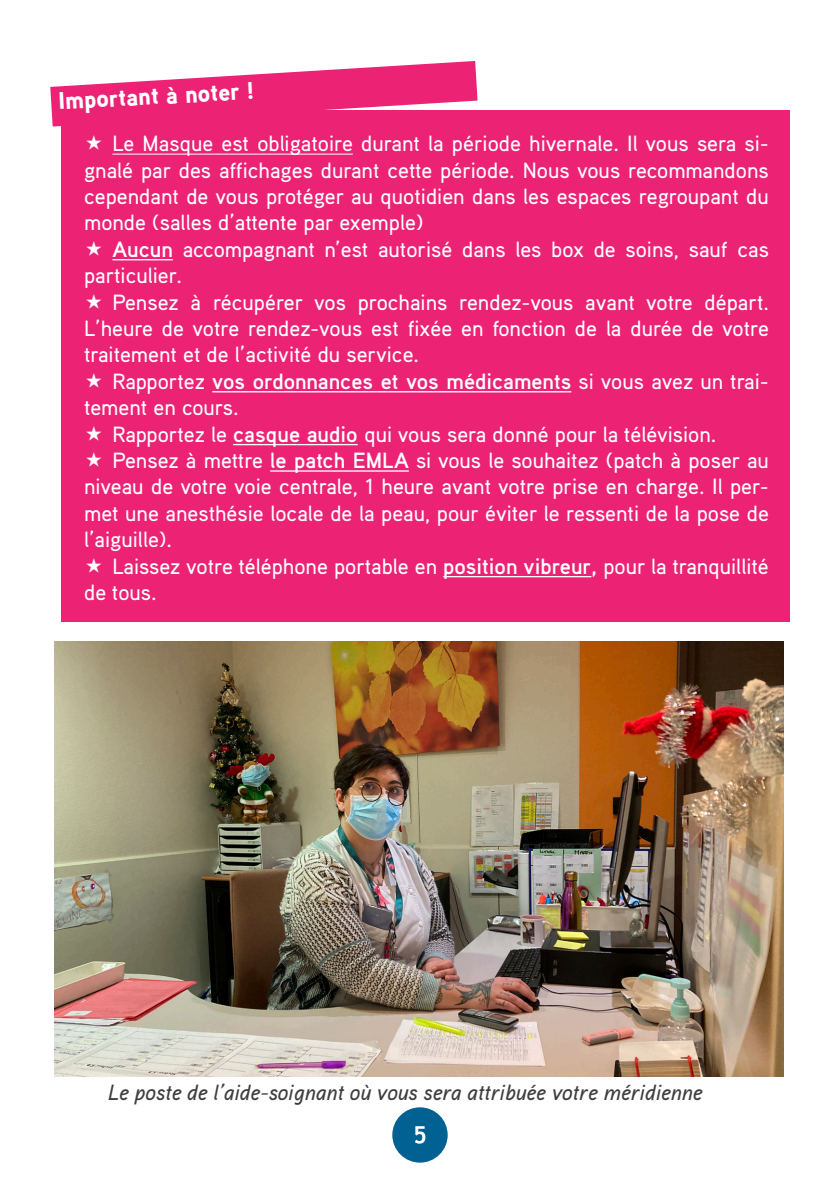
<style>
.page{position:relative;width:840px;height:1191px;background:#fff}
.page>*{position:absolute;margin:0;border:0;box-sizing:border-box;transform-origin:0 0}
.t1{font:900 24px "Aaux Pro";color:#fff}
.t2{font:500 22px/26.4px "Aaux Pro";color:#fff;text-align:justify}
.t3{font:italic 500 22px "Aaux Pro";color:#3e3e3f}
.s1{font-weight:700}
</style>
<div class="page">
<div style="left:392px;top:1107px;width:55px;height:55px;background:#006192;border-radius:50%"></div>
<svg style="left:415px;top:1126px;width:10px;height:17px"></svg>
<img style="left:55px;top:641px;width:727px;height:435px">
<div style="left:61px;top:110px;width:728px;height:512px;background:#ec2275"></div>
<hr style="left:112px;top:154px;width:241px;height:1px;background:#fff">
<hr style="left:112px;top:259px;width:61px;height:1px;background:#fff">
<hr style="left:212px;top:391px;width:359px;height:1px;background:#fff">
<hr style="left:233px;top:444px;width:124px;height:1px;background:#fff">
<hr style="left:270px;top:470px;width:138px;height:2px;background:#fff">
<hr style="left:443px;top:576px;width:148px;height:1px;background:#fff">
<svg style="left:50px;top:61px;width:427px;height:66px"></svg>
<p class="t1" style="left:57px;top:85px;width:198px;rotate:-3deg">Important à noter !</p>
<p class="t2" style="left:84px;top:130px;width:686px;text-indent:28px">Le Masque est obligatoire durant la période hivernale. Il vous sera si&shy;gnalé par des affichages durant cette période. Nous vous recommandons cependant de vous protéger au quotidien dans les espaces regroupant du monde (salles d’attente par exemple)</p>
<p class="t2" style="left:84px;top:235px;width:686px;text-indent:28px"><span class="s1">Aucun</span> accompagnant n’est autorisé dans les box de soins, sauf cas particulier.</p>
<p class="t2" style="left:84px;top:288px;width:686px;text-indent:28px">Pensez à récupérer vos prochains rendez-vous avant votre départ.<br>L’heure de votre rendez-vous est fixée en fonction de la durée de votre traitement et de l’activité du service.</p>
<p class="t2" style="left:84px;top:367px;width:686px;text-indent:28px">Rapportez <span class="s1">vos ordonnances et vos médicaments</span> si vous avez un trai&shy;tement en cours.</p>
<p class="t2" style="left:112px;top:420px;width:605px">Rapportez le <span class="s1">casque audio</span> qui vous sera donné pour la télévision.</p>
<p class="t2" style="left:84px;top:446px;width:686px;text-indent:28px">Pensez à mettre <span class="s1">le patch EMLA</span> si vous le souhaitez (patch à poser au niveau de votre voie centrale, 1 heure avant votre prise en charge. Il per&shy;met une anesthésie locale de la peau, pour éviter le ressenti de la pose de l’aiguille).</p>
<p class="t2" style="left:84px;top:552px;width:686px;text-indent:28px">Laissez votre téléphone portable en <span class="s1">position vibreur,</span> pour la tranquillité de tous.</p>
<p class="t3" style="left:108px;top:1078px;width:596px">Le poste de l’aide-soignant où vous sera attribuée votre méridienne</p>
</div>
